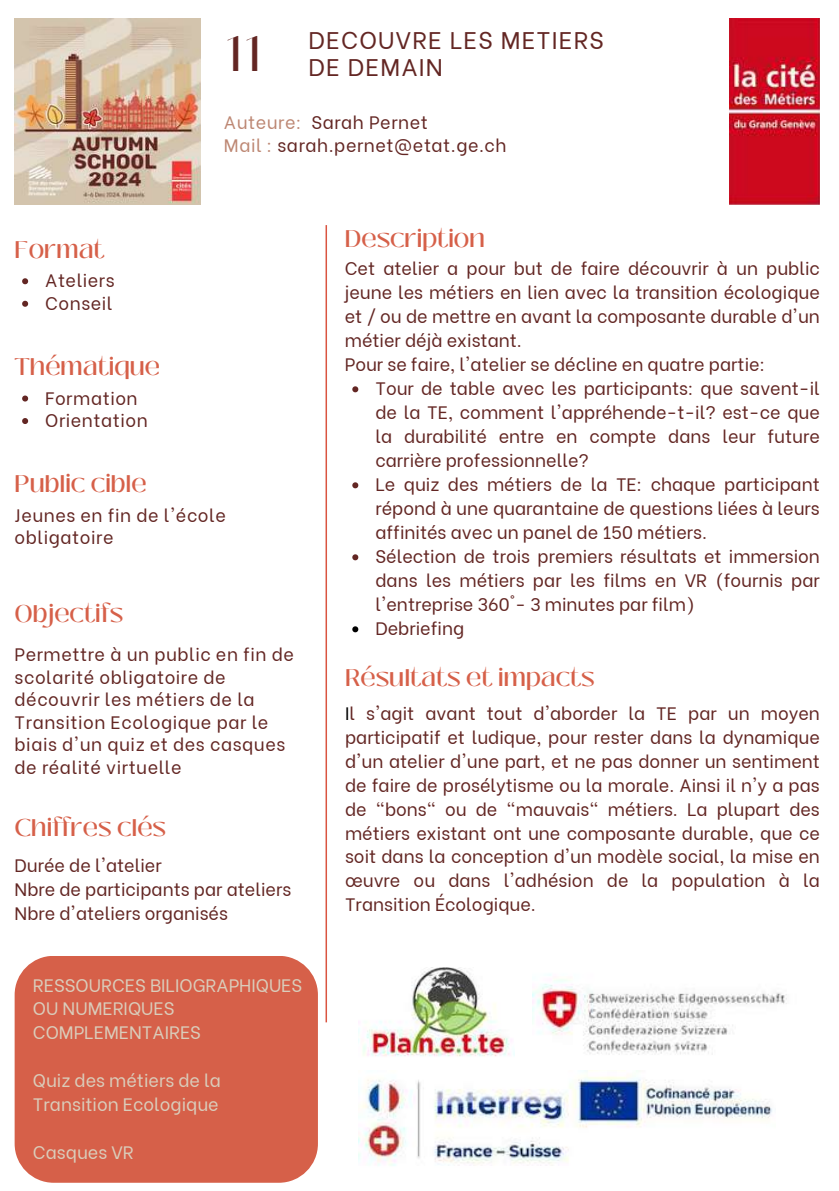
<style>
.page{position:relative;width:839px;height:1191px;background:#fff}
.page>*{position:absolute;margin:0;border:0;box-sizing:border-box;transform-origin:0 0}
.t1{font:50px "Black Mango";color:#632623}
.t2{font:500 24px "Black Mango";color:#d66049}
.t3{font:24px/27px "Be Vietnam";letter-spacing:.05em;color:#632623}
.t4{font:18px/24px "Be Vietnam";color:#632623}
.t5{font:18px/22.4px "Be Vietnam";letter-spacing:.03em;color:#632623}
.t6{font:18px/24px "Be Vietnam";color:#dacdbb}
.s1{color:#bd8773}
.s2{color:#000}
</style>
<div class="page">
<img style="left:15px;top:19px;width:186px;height:186px">
<hr style="left:325px;top:225px;width:2px;height:797px;background:#da5441">
<img style="left:729px;top:19px;width:90px;height:186px">
<div style="left:15px;top:956px;width:303px;height:227px;background:#d66049;border-radius:39px"></div>
<img style="left:532px;top:974px;width:255px;height:81px">
<img style="left:358px;top:968px;width:156px;height:89px">
<img style="left:358px;top:1070px;width:415px;height:96px">
<svg style="left:352px;top:386px;width:6px;height:6px"></svg>
<svg style="left:352px;top:482px;width:6px;height:6px"></svg>
<svg style="left:352px;top:554px;width:6px;height:6px"></svg>
<svg style="left:352px;top:626px;width:6px;height:6px"></svg>
<svg style="left:22px;top:278px;width:6px;height:6px"></svg>
<svg style="left:22px;top:301px;width:6px;height:6px"></svg>
<svg style="left:22px;top:396px;width:6px;height:6px"></svg>
<svg style="left:22px;top:418px;width:6px;height:6px"></svg>
<h2 class="t2" style="left:15px;top:232px;width:92px">Format</h2>
<h2 class="t3" style="left:308px;top:25px;width:297px">DECOUVRE LES METIERS<br>DE DEMAIN</h2>
<p class="t5" style="left:224px;top:110px;width:284px"><span class="s1">Auteure:</span> Sarah Pernet<br><span class="s1">Mail :</span> sarah.pernet@etat.ge.ch</p>
<h1 class="t1" style="left:225px;top:16px;width:36px">11</h1>
<h2 class="t2" style="left:345px;top:221px;width:142px">Description</h2>
<p class="t5" style="left:45px;top:268px;width:71px">Ateliers<br>Conseil</p>
<h2 class="t2" style="left:15px;top:349px;width:147px">Thématique</h2>
<p class="t5" style="left:45px;top:385px;width:104px">Formation<br>Orientation</p>
<h2 class="t2" style="left:15px;top:465px;width:133px">Public cible</h2>
<p class="t5" style="left:15px;top:502px;width:213px">Jeunes en fin de l'école obligatoire</p>
<h2 class="t2" style="left:15px;top:595px;width:110px">Objectifs</h2>
<p class="t5" style="left:15px;top:642px;width:281px">Permettre à un public en fin de scolarité obligatoire de découvrir les métiers de la<br>Transition Ecologique par le biais d'un quiz et des casques de réalité virtuelle</p>
<h2 class="t2" style="left:15px;top:810px;width:153px">Chiffres clés</h2>
<p class="t4" style="left:15px;top:852px;width:278px">Durée de l'atelier<br>Nbre de participants par ateliers<br>Nbre d'ateliers organisés</p>
<p class="t6" style="left:33px;top:971px;width:271px">RESSOURCES BILIOGRAPHIQUES<br>OU NUMERIQUES<br>COMPLEMENTAIRES</p>
<p class="t6" style="left:33px;top:1067px;width:189px">Quiz des métiers de la<br>Transition Ecologique</p>
<p class="t6" style="left:33px;top:1139px;width:102px">Casques VR</p>
<p class="t4" style="left:345px;top:255px;width:476px">Cet atelier a pour but de faire découvrir à un public jeune les métiers en lien avec la transition écologique et / ou de mettre en avant la composante durable d'un métier déjà existant.<br>Pour se faire, l'atelier se décline en quatre partie:</p>
<p class="t4" style="left:375px;top:375px;width:446px">Tour de table avec les participants: que savent-il de la TE, comment l'appréhende-t-il? est-ce que la durabilité entre en compte dans leur future carrière professionnelle?<br>Le quiz des métiers de la TE: chaque participant répond à une quarantaine de questions liées à leurs affinités avec un panel de 150 métiers.<br>Sélection de trois premiers résultats et immersion dans les métiers par les films en VR (fournis par l'entreprise 360°- 3 minutes par film)<br>Debriefing</p>
<h2 class="t2" style="left:345px;top:659px;width:251px">Résultats et impacts</h2>
<p class="t4" style="left:345px;top:699px;width:476px;text-align:justify"><span class="s2">I</span>l s'agit avant tout d'aborder la TE par un moyen participatif et ludique, pour rester dans la dynamique d'un atelier d'une part, et ne pas donner un sentiment de faire de prosélytisme ou la morale. Ainsi il n'y a pas de "bons" ou de "mauvais" métiers. La plupart des métiers existant ont une composante durable, que ce soit dans la conception d'un modèle social, la mise en œuvre ou dans l'adhésion de la population à la Transition Écologique.</p>
</div>
